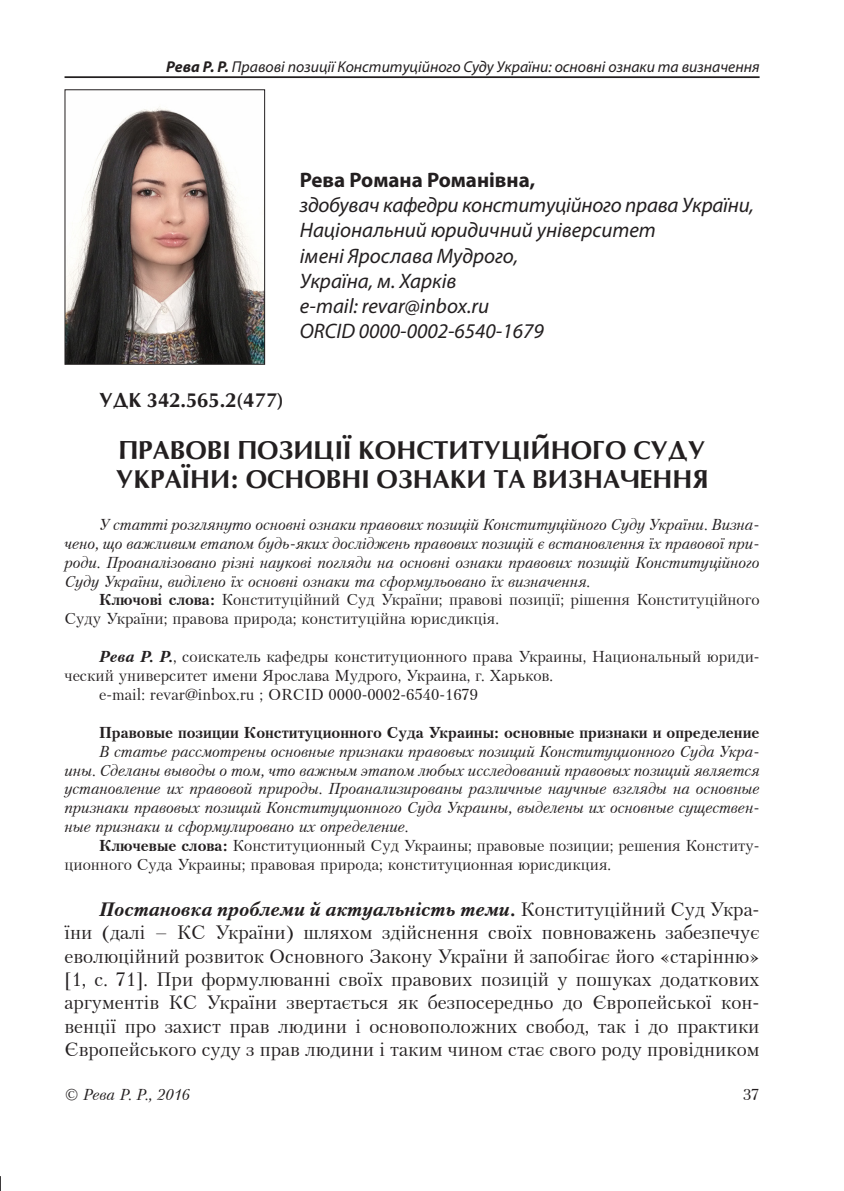
<style>
.page{position:relative;width:844px;height:1191px;background:#fff}
.page>*{position:absolute;margin:0;border:0;box-sizing:border-box;transform-origin:0 0}
.Заголовок{font:700 24.5px/29.4px "Opium";color:#231f20}
.Под_именем{font:italic 21px "Myriad Pro";color:#231f20}
.Имя{font:700 21px "Myriad Pro";color:#231f20}
.Текст{font:19.25px/23.3px "Petersburg CTT";color:#231f20;text-align:justify}
.УДК{font:700 19.25px "Opium";color:#231f20}
.Анотация{font:italic 15.75px/18.9px "Petersburg CTT";color:#231f20;text-align:justify}
.Анотация-2{font:15.75px/18.9px "Petersburg CTT";color:#231f20}
.t1{font:italic 15.75px "Myriad Pro";color:#231f20}
.Анотация-3{font:700 15.75px "Petersburg CTT";color:#231f20}
.s1{font-weight:700}
.s2{font-weight:700;font-style:italic}
</style>
<div class="page">
<hr style="left:64px;top:76px;width:695px;height:2px;background:#231f20">
<svg style="left:0;top:1176px;width:1px;height:15px"></svg>
<img style="left:66px;top:106px;width:197px;height:257px">
<div style="left:64px;top:89px;width:201px;height:276px;border:1px solid #231f20"></div>
<p class="t1" style="left:166px;top:57px;width:594px"><span class="s1">Рева Р. Р.</span> Правові позиції Конституційного Суду України: основні ознаки та визначення</p>
<p class="Имя" style="left:300px;top:166px;width:237px">Рева Романа Романівна,</p>
<p class="Под_именем" style="left:300px;top:192px;width:455px">здобувач кафедри конституційного права України,</p>
<p class="Под_именем" style="left:300px;top:217px;width:357px">Національний юридичний університет</p>
<p class="Под_именем" style="left:300px;top:243px;width:220px">імені Ярослава Мудрого,</p>
<p class="Под_именем" style="left:300px;top:268px;width:158px">Україна, м. Харків</p>
<p class="Под_именем" style="left:300px;top:293px;width:191px">e-mail: revar@inbox.ru</p>
<p class="Под_именем" style="left:300px;top:318px;width:245px">ORCID 0000-0002-6540-1679</p>
<p class="УДК" style="left:99px;top:386px;width:186px">УДК 342.565.2(477)</p>
<p class="Заголовок" style="left:116px;top:435px;width:593px">ПРАВОВІ ПОЗИЦІЇ КОНСТИТУЦІЙНОГО СУДУ<br>УКРАЇНИ: ОСНОВНІ ОЗНАКИ ТА ВИЗНАЧЕННЯ</p>
<p class="Анотация" style="left:64px;top:515px;width:696px;text-indent:35px">У статті розглянуто основні ознаки правових позицій Конституційного Суду України. Визна&shy;чено, що важливим етапом будь-яких досліджень правових позицій є встановлення їх правової при&shy;роди. Проаналізовано різні наукові погляди на основні ознаки правових позицій Конституційного Суду України, виділено їх основні ознаки та сформульовано їх визначення.</p>
<p class="Анотация-2" style="left:64px;top:590px;width:696px;text-indent:35px"><span class="s1">Ключові слова:</span> Конституційний Суд України; правові позиції; рішення Конституційного<br>Суду України; правова природа; конституційна юрисдикція.</p>
<p class="Анотация-2" style="left:64px;top:647px;width:696px;text-indent:35px"><span class="s2">Рева Р. Р.</span>, соискатель кафедры конституционного права Украины, Национальный юриди&shy;ческий университет имени Ярослава Мудрого, Украина, г. Харьков.</p>
<p class="Анотация-2" style="left:99px;top:685px;width:380px">e-mail: revar@inbox.ru ; ORCID 0000-0002-6540-1679</p>
<p class="Анотация-3" style="left:99px;top:722px;width:661px">Правовые позиции Конституционного Суда Украины: основные признаки и определение</p>
<p class="Анотация" style="left:64px;top:741px;width:696px;text-indent:35px">В статье рассмотрены основные признаки правовых позиций Конституционного Суда Укра&shy;ины. Сделаны выводы о том, что важным этапом любых исследований правовых позиций является установление их правовой природы. Проанализированы различные научные взгляды на основные признаки правовых позиций Конституционного Суда Украины, выделены их основные существен&shy;ные признаки и сформулировано их определение.</p>
<p class="Анотация-2" style="left:64px;top:836px;width:696px;text-indent:35px"><span class="s1">Ключевые слова:</span> Конституционный Суд Украины; правовые позиции; решения Конститу&shy;ционного Суда Украины; правовая природа; конституционная юрисдикция.</p>
<p class="Текст" style="left:64px;top:897px;width:696px;text-indent:35px"><span class="s2">Постановка проблеми й актуальність теми.</span> Конституційний Суд Укра&shy;їни (далі – КС України) шляхом здійснення своїх повноважень забезпечує еволюційний розвиток Основного Закону України й запобігає його «старінню» [1, с. 71]. При формулюванні своїх правових позицій у пошуках додаткових аргументів КС України звертається як безпосередньо до Європейської кон&shy;венції про захист прав людини і основоположних свобод, так і до практики Європейського суду з прав людини і таким чином стає свого роду провідником</p>
<p class="Анотация" style="left:64px;top:1085px;width:127px">© Рева Р. Р., 2016</p>
<p class="Анотация-2" style="left:742px;top:1085px;width:18px">37</p>
</div>
